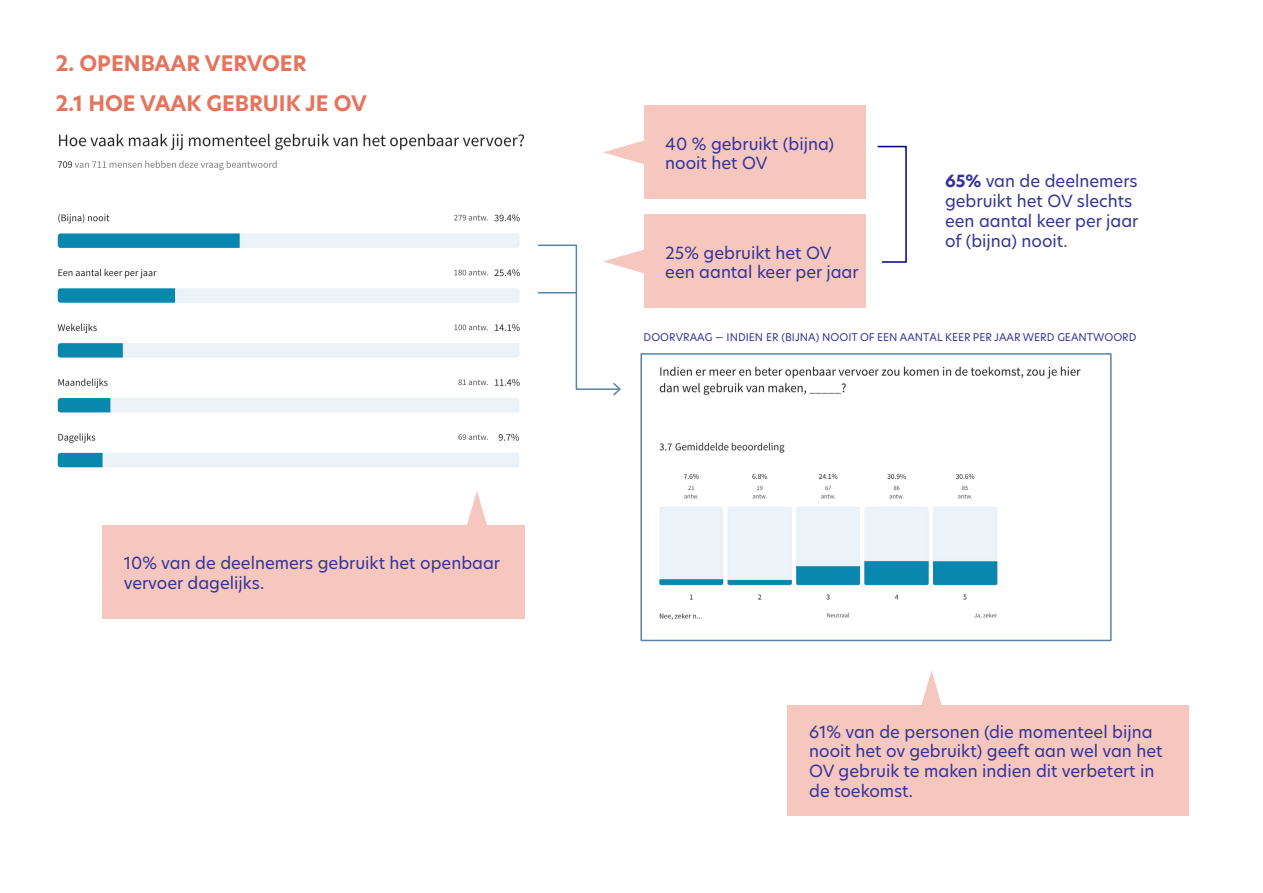
<style>
.page{position:relative;width:1263px;height:893px;background:#fff}
.page>*{position:absolute;margin:0;border:0;box-sizing:border-box;transform-origin:0 0}
.t1{font:700 21px/40.5px "Hero New";color:#e5745d}
.t2{font:16.5px/19.8px "Hero New";color:#343399}
.t3{font:10.5px "Hero New";color:#343399}
.s1{font-weight:700}
</style>
<div class="page">
<img style="left:57px;top:133px;width:466px;height:335px">
<img style="left:644px;top:366px;width:467px;height:276px">
<div style="left:640px;top:353px;width:472px;height:288px;border:2px solid #5983ab"></div>
<div style="left:644px;top:106px;width:221px;height:93px;background:#f5c7be"></div>
<svg style="left:603px;top:140px;width:41px;height:24px"></svg>
<div style="left:644px;top:215px;width:221px;height:93px;background:#f5c7be"></div>
<div style="left:787px;top:705px;width:402px;height:110px;background:#f5c7be"></div>
<svg style="left:921px;top:671px;width:21px;height:34px"></svg>
<div style="left:102px;top:525px;width:423px;height:94px;background:#f5c7be"></div>
<svg style="left:467px;top:491px;width:20px;height:34px"></svg>
<svg style="left:537px;top:244px;width:112px;height:153px"></svg>
<svg style="left:877px;top:145px;width:30px;height:118px"></svg>
<hr style="left:538px;top:292px;width:38px;height:1px;background:#5983ab">
<div style="left:651px;top:401px;width:178px;height:11px;background:#fff"></div>
<p class="t1" style="left:56px;top:43px;width:313px">2. OPENBAAR VERVOER<br>2.1 HOE VAAK GEBRUIK JE OV</p>
<p class="t2" style="left:124px;top:553px;width:378px">10% van de deelnemers gebruikt het openbaar vervoer dagelijks.</p>
<p class="t2" style="left:665px;top:133px;width:170px">40 % gebruikt (bijna) nooit het OV</p>
<p class="t2" style="left:665px;top:242px;width:195px">25% gebruikt het OV een aantal keer per jaar</p>
<p class="t2" style="left:945px;top:171px;width:195px"><span class="s1">65%</span> van de deelnemers gebruikt het OV slechts een aantal keer per jaar of (bijna) nooit.</p>
<p class="t3" style="left:644px;top:330px;width:494px">DOORVRAAG — INDIEN ER (BIJNA) NOOIT OF EEN AANTAL KEER PER JAAR WERD GEANTWOORD</p>
<p class="t2" style="left:809px;top:721px;width:355px">61% van de personen (die momenteel bijna nooit het ov gebruikt) geeft aan wel van het OV gebruik te maken indien dit verbetert in de toekomst.</p>
</div>
